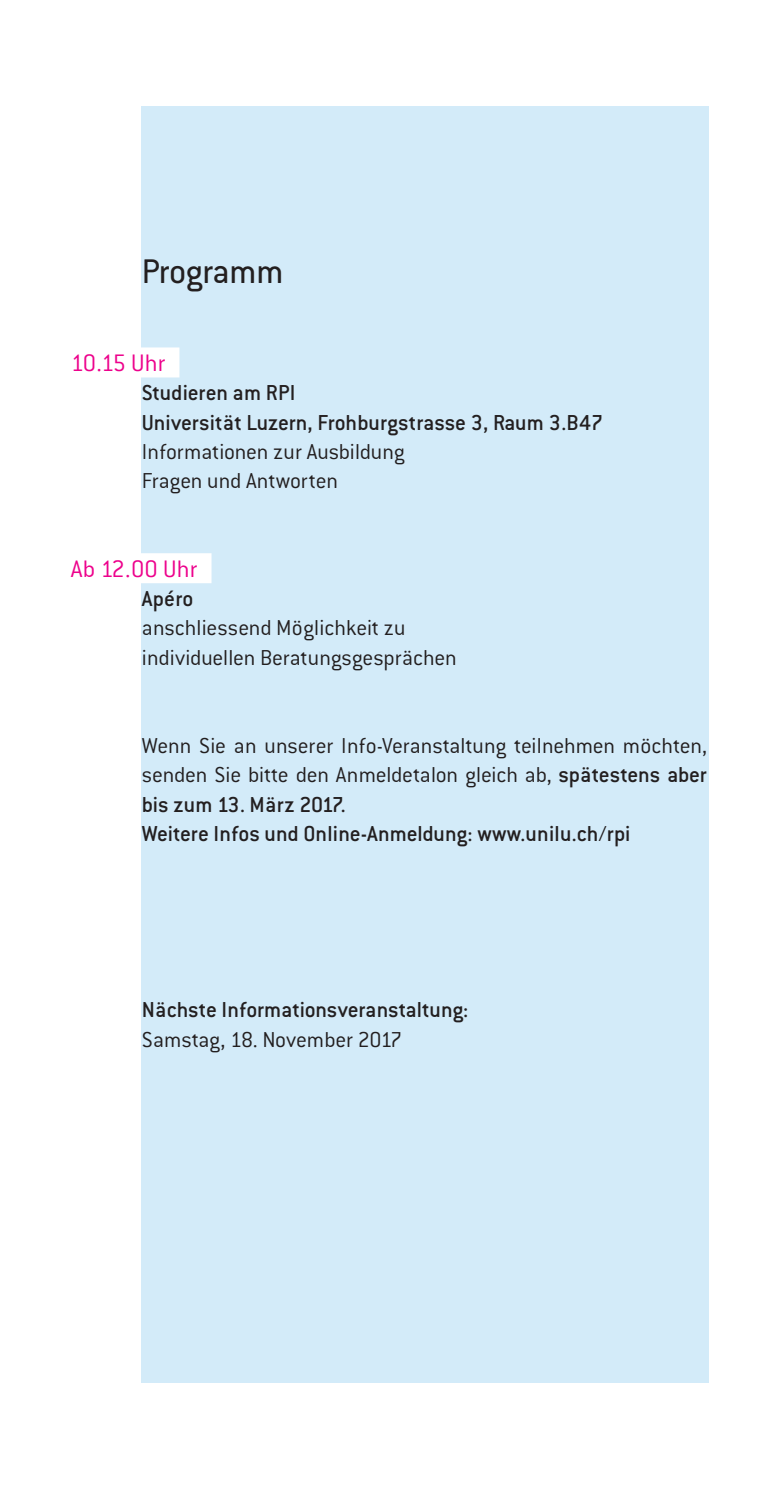
<style>
.page{position:relative;width:780px;height:1489px;background:#fff}
.page>*{position:absolute;margin:0;border:0;box-sizing:border-box;transform-origin:0 0}
.t1{font:37.5px "Conduit ITC Std";color:#231f20}
.t2{font:300 26.25px "Conduit ITC Std";letter-spacing:.01em;color:#ed028c}
.t3{font:300 23.75px/29.5px "Conduit ITC Std";letter-spacing:-.005em;color:#231f20;text-align:justify}
.t4{font:500 23.75px "Conduit ITC Std";color:#231f20}
.s1{font-weight:500}
</style>
<div class="page">
<div style="left:142px;top:106px;width:567px;height:1276px;background:#d3ebf9"></div>
<div style="left:71px;top:347px;width:108px;height:30px;background:#fff"></div>
<div style="left:71px;top:553px;width:140px;height:30px;background:#fff"></div>
<p class="t1" style="left:142px;top:248px;width:143px">Programm</p>
<p class="t2" style="left:71px;top:347px;width:96px">10.15 Uhr</p>
<p class="t4" style="left:142px;top:378px;width:155px">Studieren am RPI</p>
<p class="t4" style="left:142px;top:408px;width:463px">Universität Luzern, Frohburgstrasse 3, Raum 3.B47</p>
<p class="t3" style="left:142px;top:436px;width:264px">Informationen zur Ausbildung</p>
<p class="t3" style="left:142px;top:465px;width:198px">Fragen und Antworten</p>
<p class="t2" style="left:71px;top:552px;width:128px">Ab 12.00 Uhr</p>
<p class="t4" style="left:142px;top:584px;width:53px">Apéro</p>
<p class="t3" style="left:142px;top:612px;width:265px">anschliessend Möglichkeit zu</p>
<p class="t3" style="left:142px;top:642px;width:316px">individuellen Beratungsgesprächen</p>
<p class="t3" style="left:142px;top:730px;width:566px">Wenn Sie an unserer Info-Veranstaltung teilnehmen möchten, senden Sie bitte den Anmeldetalon gleich ab, <span class="s1">spätestens aber bis zum 13. März 2017.</span></p>
<p class="t4" style="left:142px;top:819px;width:490px">Weitere Infos und Online-Anmeldung: www.unilu.ch/rpi</p>
<p class="t4" style="left:142px;top:995px;width:328px">Nächste Informationsveranstaltung:</p>
<p class="t3" style="left:142px;top:1023px;width:262px">Samstag, 18. November 2017</p>
</div>
